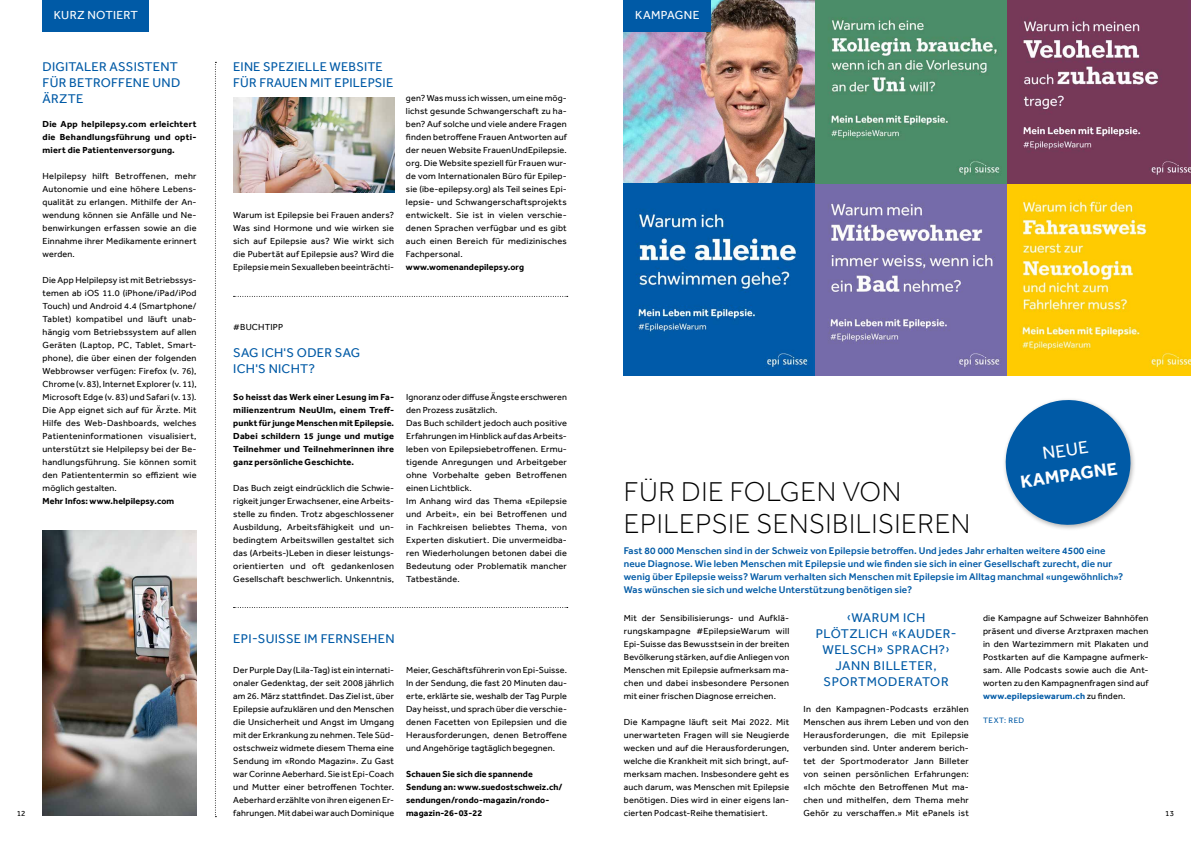
<style>
.page{position:relative;width:1191px;height:842px;background:#fff}
.page>*{position:absolute;margin:0;border:0;box-sizing:border-box;transform-origin:0 0}
.t1{font:300 28px/32px "Effra";letter-spacing:.02em;color:#000}
.t2{font:700 18px "Effra";color:#fff}
.t3{font:18px "Effra";color:#fff}
.t4{font:13px/16px "Effra";letter-spacing:.02em;color:#005aa6}
.t5{font:13px/16px "Effra";letter-spacing:.04em;color:#005aa6;text-align:center}
.t6{font:12px "Effra";letter-spacing:.025em;color:#fff}
.t7{font:500 10px/13px "Effra";letter-spacing:.01em;color:#005aa6}
.t8{font:9px/13px "Effra";letter-spacing:.02em;color:#000;text-align:justify}
.t9{font:700 9px/13px "Effra";letter-spacing:.015em;color:#000;text-align:justify}
.t10{font:8px "Effra";letter-spacing:.07em;color:#005aa6}
.t11{font:8px "Effra";color:#000}
.s1{font-weight:700;color:#005aa6}
</style>
<div class="page">
<img style="left:624px;top:0;width:567px;height:375px">
<div style="left:43px;top:0;width:106px;height:31px;background:#005aa6"></div>
<svg style="left:215px;top:62px;width:1px;height:755px"></svg>
<img style="left:43px;top:530px;width:154px;height:286px">
<div style="left:624px;top:0;width:87px;height:31px;background:#005aa6"></div>
<svg style="left:233px;top:296px;width:335px;height:1px"></svg>
<svg style="left:233px;top:607px;width:335px;height:1px"></svg>
<img style="left:233px;top:97px;width:161px;height:95px">
<svg style="left:1004px;top:399px;width:130px;height:130px"></svg>
<h3 class="t6" style="left:54px;top:8px;width:86px">KURZ NOTIERT</h3>
<h3 class="t6" style="left:635px;top:8px;width:66px">KAMPAGNE</h3>
<h3 class="t4" style="left:43px;top:58px;width:139px">DIGITALER ASSISTENT<br>FÜR BETROFFENE UND<br>ÄRZTE</h3>
<p class="t9" style="left:43px;top:117px;width:156px">Die App helpilepsy.com erleichtert die Behandlungsführung und opti&shy;miert die Patientenversorgung.</p>
<p class="t8" style="left:43px;top:169px;width:156px">Helpilepsy hilft Betroffenen, mehr Autonomie und eine höhere Lebens&shy;qualität zu erlangen. Mithilfe der An&shy;wendung können sie Anfälle und Ne&shy;benwirkungen erfassen sowie an die Einnahme ihrer Medikamente erinnert werden.</p>
<p class="t8" style="left:43px;top:273px;width:156px">Die App Helpilepsy ist mit Betriebssys&shy;temen ab iOS 11.0 (iPhone/iPad/iPod Touch) und Android 4.4 (Smartphone/ Tablet) kompatibel und läuft unab&shy;hängig vom Betriebssystem auf allen Geräten (Laptop, PC, Tablet, Smart&shy;phone), die über einen der folgenden Webbrowser verfügen: Firefox (v. 76), Chrome (v. 83), Internet Explorer (v. 11), Microsoft Edge (v. 83) und Safari (v. 13).<br>Die App eignet sich auf für Ärzte. Mit Hilfe des Web-Dashboards, welches Patienteninformationen visualisiert, unterstützt sie Helpilepsy bei der Be&shy;handlungsführung. Sie können somit den Patiententermin so effizient wie möglich gestalten.</p>
<p class="t9" style="left:43px;top:494px;width:133px">Mehr Infos: www.helpilepsy.com</p>
<h3 class="t4" style="left:233px;top:58px;width:162px">EINE SPEZIELLE WEBSITE<br>FÜR FRAUEN MIT EPILEPSIE</h3>
<p class="t8" style="left:406px;top:91px;width:162px">gen? Was muss ich wissen, um eine mög&shy;lichst gesunde Schwangerschaft zu ha&shy;ben? Auf solche und viele andere Fragen finden betroffene Frauen Antworten auf der neuen Website FrauenUndEpilepsie. org. Die Website speziell für Frauen wur&shy;de vom Internationalen Büro für Epilep&shy;sie (ibe-epilepsy.org) als Teil seines Epi&shy;lepsie- und Schwangerschaftsprojekts entwickelt. Sie ist in vielen verschie&shy;denen Sprachen verfügbar und es gibt auch einen Bereich für medizinisches Fachpersonal.</p>
<p class="t9" style="left:406px;top:260px;width:120px">www.womenandepilepsy.org</p>
<p class="t8" style="left:233px;top:208px;width:162px">Warum ist Epilepsie bei Frauen anders?<br>Was sind Hormone und wie wirken sie sich auf Epilepsie aus? Wie wirkt sich die Pubertät auf Epilepsie aus? Wird die Epilepsie mein Sexualleben beeinträchti-</p>
<p class="t8" style="left:233px;top:320px;width:52px">#BUCHTIPP</p>
<h3 class="t4" style="left:233px;top:345px;width:128px">SAG ICH'S ODER SAG<br>ICH'S NICHT?</h3>
<p class="t9" style="left:233px;top:390px;width:162px">So heisst das Werk einer Lesung im Fa&shy;milienzentrum NeuUlm, einem Treff&shy;punkt für junge Menschen mit Epilepsie.<br>Dabei schildern 15 junge und mutige Teilnehmer und Teilnehmerinnen ihre ganz persönliche Geschichte.</p>
<p class="t8" style="left:233px;top:481px;width:162px;text-align:left">Das Buch zeigt eindrücklich die Schwie&shy;rigkeit junger Erwachsener, eine Arbeits&shy;stelle zu finden. Trotz abgeschlossener Ausbildung, Arbeitsfähigkeit und un&shy;bedingtem Arbeitswillen gestaltet sich das (Arbeits-)Leben in dieser leistungs&shy;orientierten und oft gedankenlosen Gesellschaft beschwerlich. Unkenntnis,</p>
<p class="t8" style="left:406px;top:390px;width:162px;text-align:left">Ignoranz oder diffuse Ängste erschweren den Prozess zusätzlich.<br>Das Buch schildert jedoch auch positive Erfahrungen im Hinblick auf das Arbeits&shy;leben von Epilepsiebetroffenen. Ermu&shy;tigende Anregungen und Arbeitgeber ohne Vorbehalte geben Betroffenen einen Lichtblick.<br>Im Anhang wird das Thema «Epilepsie und Arbeit», ein bei Betroffenen und in Fachkreisen beliebtes Thema, von Experten diskutiert. Die unvermeidba&shy;ren Wiederholungen betonen dabei die Bedeutung oder Problematik mancher Tatbestände.</p>
<h2 class="t3" style="left:1041px;top:443px;width:48px;rotate:-8deg">NEUE</h2>
<h2 class="t2" style="left:1019px;top:471px;width:99px;rotate:-8deg">KAMPAGNE</h2>
<h1 class="t1" style="left:624px;top:475px;width:348px">FÜR DIE FOLGEN VON<br>EPILEPSIE SENSIBILISIEREN</h1>
<p class="t7" style="left:624px;top:544px;width:501px">Fast 80 000 Menschen sind in der Schweiz von Epilepsie betroffen. Und jedes Jahr erhalten weitere 4500 eine neue Diagnose. Wie leben Menschen mit Epilepsie und wie finden sie sich in einer Gesellschaft zurecht, die nur wenig über Epilepsie weiss? Warum verhalten sich Menschen mit Epilepsie im Alltag manchmal «ungewöhnlich»?<br>Was wünschen sie sich und welche Unterstützung benötigen sie?</p>
<p class="t8" style="left:624px;top:611px;width:167px">Mit der Sensibilisierungs- und Aufklä&shy;rungskampagne #EpilepsieWarum will Epi-Suisse das Bewusstsein in der breiten Bevölkerung stärken, auf die Anliegen von Menschen mit Epilepsie aufmerksam ma&shy;chen und dabei insbesondere Personen mit einer frischen Diagnose erreichen.</p>
<p class="t8" style="left:624px;top:715px;width:167px">Die Kampagne läuft seit Mai 2022. Mit unerwarteten Fragen will sie Neugierde wecken und auf die Herausforderungen, welche die Krankheit mit sich bringt, auf&shy;merksam machen. Insbesondere geht es auch darum, was Menschen mit Epilepsie benötigen. Dies wird in einer eigens lan&shy;cierten Podcast-Reihe thematisiert.</p>
<h3 class="t5" style="left:815px;top:610px;width:142px">‹WARUM ICH<br>PLÖTZLICH «KAUDER-<br>WELSCH» SPRACH?›<br>JANN BILLETER,<br>SPORTMODERATOR</h3>
<p class="t8" style="left:803px;top:702px;width:167px">In den Kampagnen-Podcasts erzählen Menschen aus ihrem Leben und von den Herausforderungen, die mit Epilepsie verbunden sind. Unter anderem berich&shy;tet der Sportmoderator Jann Billeter von seinen persönlichen Erfahrungen: «Ich möchte den Betroffenen Mut ma&shy;chen und mithelfen, dem Thema mehr Gehör zu verschaffen.» Mit ePanels ist</p>
<p class="t8" style="left:983px;top:611px;width:167px">die Kampagne auf Schweizer Bahnhöfen präsent und diverse Arztpraxen machen in den Wartezimmern mit Plakaten und Postkarten auf die Kampagne aufmerk&shy;sam. Alle Podcasts sowie auch die Ant&shy;worten zu den Kampagnenfragen sind auf <span class="s1">www.epilepsiewarum.ch</span> zu finden.</p>
<p class="t10" style="left:983px;top:716px;width:43px">TEXT: RED</p>
<h3 class="t4" style="left:233px;top:630px;width:163px">EPI-SUISSE IM FERNSEHEN</h3>
<p class="t8" style="left:233px;top:663px;width:162px">Der Purple Day (Lila-Tag) ist ein internati&shy;onaler Gedenktag, der seit 2008 jährlich am 26. März stattfindet. Das Ziel ist, über Epilepsie aufzuklären und den Menschen die Unsicherheit und Angst im Umgang mit der Erkrankung zu nehmen. Tele Süd&shy;ostschweiz widmete diesem Thema eine Sendung im «Rondo Magazin». Zu Gast war Corinne Aeberhard. Sie ist Epi-Coach und Mutter einer betroffenen Tochter.<br>Aeberhard erzählte von ihren eigenen Er&shy;fahrungen. Mit dabei war auch Dominique</p>
<p class="t8" style="left:406px;top:663px;width:162px">Meier, Geschäftsführerin von Epi-Suisse.<br>In der Sendung, die fast 20 Minuten dau&shy;erte, erklärte sie, weshalb der Tag Purple Day heisst, und sprach über die verschie&shy;denen Facetten von Epilepsien und die Herausforderungen, denen Betroffene und Angehörige tagtäglich begegnen.</p>
<p class="t9" style="left:406px;top:767px;width:158px;text-align:left">Schauen Sie sich die spannende<br>Sendung an: www.suedostschweiz.ch/ sendungen/rondo-magazin/rondo&shy;magazin-26-03-22</p>
<p class="t11" style="left:17px;top:809px;width:10px">12</p>
<p class="t11" style="left:1165px;top:809px;width:10px">13</p>
</div>
